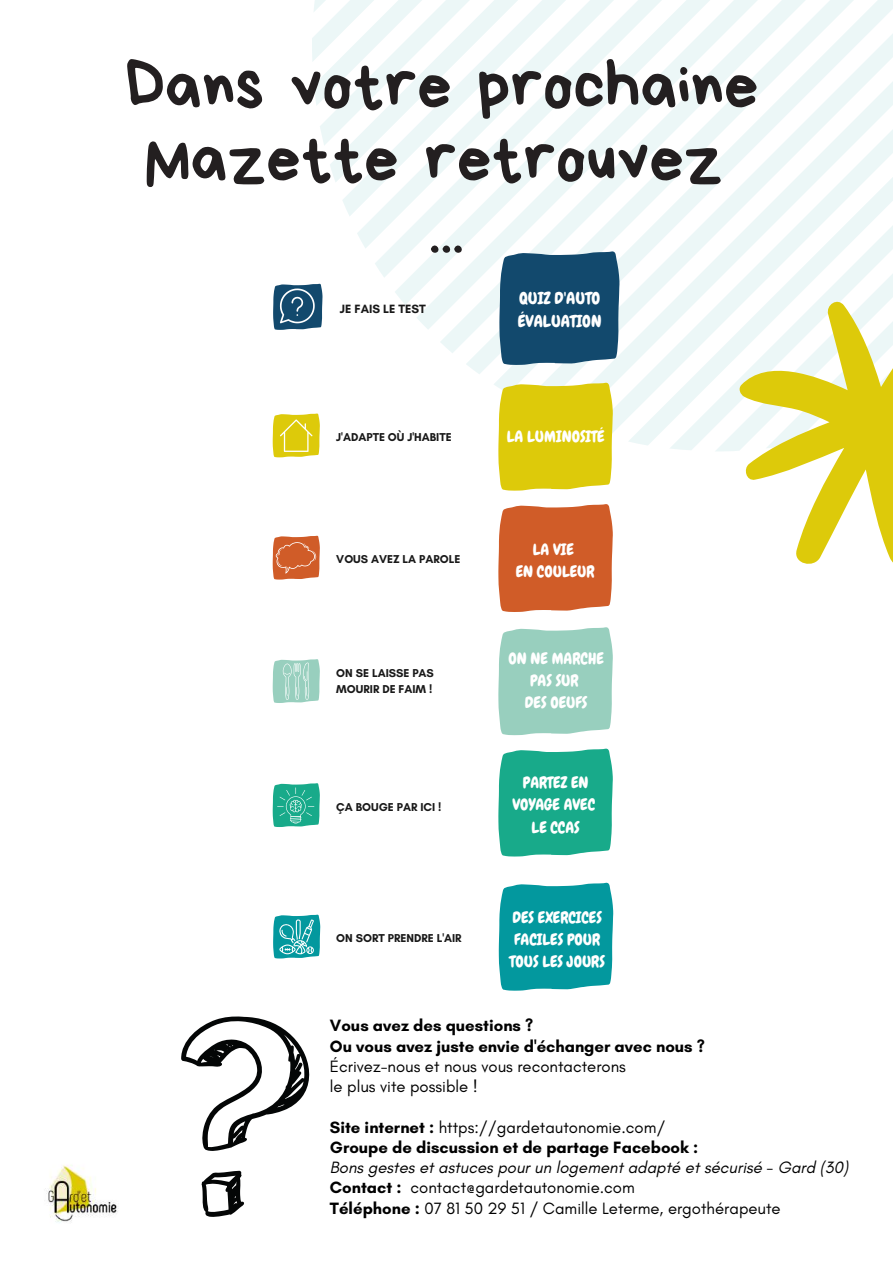
<style>
.page{position:relative;width:893px;height:1264px;background:#fff}
.page>*{position:absolute;margin:0;border:0;box-sizing:border-box;transform-origin:0 0}
.t1{font:68.1px/73.1px "Bryndan Write";color:#231f20;text-align:center}
.t2{font:16.65px/20.2px "Glacial Indifference";color:#000}
.t3{font:700 16.65px/20.2px "Glacial Indifference";color:#000}
.t4{font:16.65px/23.2px "Chewy";color:#fff}
.t5{font:15.9px/22px "Chewy";color:#fff;text-align:center}
.t6{font:700 12.15px "Glacial Indifference";color:#191919}
.t7{font:700 11.7px/15.8px "Glacial Indifference";color:#191919}
.s1{font-weight:400}
.s2{font-style:italic}
.s3{font-weight:700}
</style>
<div class="page">
<svg style="left:312px;top:0;width:580px;height:450px"></svg>
<svg style="left:696px;top:249px;width:196px;height:315px"></svg>
<svg style="left:273px;top:413px;width:47px;height:44px;background:#e1d12b"></svg>
<svg style="left:273px;top:535px;width:47px;height:44px;background:#d56f42"></svg>
<svg style="left:273px;top:659px;width:47px;height:44px;background:#a7d6c7"></svg>
<svg style="left:273px;top:783px;width:47px;height:44px;background:#37b599"></svg>
<svg style="left:498px;top:383px;width:115px;height:107px;background:#decd18"></svg>
<svg style="left:498px;top:504px;width:115px;height:108px;background:#d36736"></svg>
<svg style="left:498px;top:627px;width:115px;height:108px;background:#9fd2c2"></svg>
<svg style="left:498px;top:748px;width:115px;height:108px;background:#28af92"></svg>
<svg style="left:498px;top:882px;width:115px;height:108px;background:#149fa4"></svg>
<svg style="left:273px;top:914px;width:47px;height:44px;background:#3cafb3"></svg>
<svg style="left:499px;top:251px;width:120px;height:114px;background:#257"></svg>
<svg style="left:273px;top:284px;width:49px;height:46px;background:#386684"></svg>
<img style="left:38px;top:1153px;width:84px;height:84px;border-radius:50%">
<svg style="left:201px;top:1170px;width:43px;height:47px"></svg>
<svg style="left:181px;top:1016px;width:129px;height:135px"></svg>
<h1 class="t1" style="left:125px;top:49px;width:635px">Dans votre prochaine<br>Mazette retrouvez<br>...</h1>
<p class="t6" style="left:340px;top:301px;width:87px">JE FAIS LE TEST</p>
<p class="t7" style="left:336px;top:429px;width:117px">J'ADAPTE OÙ J'HABITE</p>
<p class="t7" style="left:336px;top:551px;width:126px">VOUS AVEZ LA PAROLE</p>
<p class="t7" style="left:336px;top:665px;width:99px">ON SE LAISSE PAS<br>MOURIR DE FAIM !</p>
<p class="t7" style="left:336px;top:798px;width:107px">ÇA BOUGE PAR ICI !</p>
<p class="t7" style="left:336px;top:930px;width:127px">ON SORT PRENDRE L'AIR</p>
<p class="t4" style="left:517px;top:286px;width:85px">QUIZ D'AUTO<br>ÉVALUATION</p>
<p class="t5" style="left:507px;top:425px;width:99px">LA LUMINOSITÉ</p>
<p class="t5" style="left:515px;top:538px;width:80px">LA VIE<br>EN COULEUR</p>
<p class="t5" style="left:508px;top:647px;width:97px">ON NE MARCHE<br>PAS SUR<br>DES OEUFS</p>
<p class="t5" style="left:512px;top:772px;width:84px">PARTEZ EN<br>VOYAGE AVEC<br>LE CCAS</p>
<p class="t5" style="left:509px;top:906px;width:97px;text-align:left">DES EXERCICES<br>FACILES POUR<br>TOUS LES JOURS</p>
<p class="t3" style="left:330px;top:1015px;width:376px">Vous avez des questions ?<br>Ou vous avez juste envie d'échanger avec nous ?</p>
<p class="t2" style="left:330px;top:1055px;width:297px">Écrivez-nous et nous vous recontacterons le plus vite possible !</p>
<p class="t3" style="left:330px;top:1116px;width:370px">Site internet : <span class="s1">https://gardetautonomie.com/<br></span>Groupe de discussion et de partage Facebook :</p>
<p class="t2" style="left:330px;top:1157px;width:519px"><span class="s2">Bons gestes et astuces pour un logement adapté et sécurisé - Gard (30)<br></span><span class="s3">Contact :</span> contact@gardetautonomie.com<br><span class="s3">Téléphone :</span> 07 81 50 29 51 / Camille Leterme, ergothérapeute</p>
</div>
